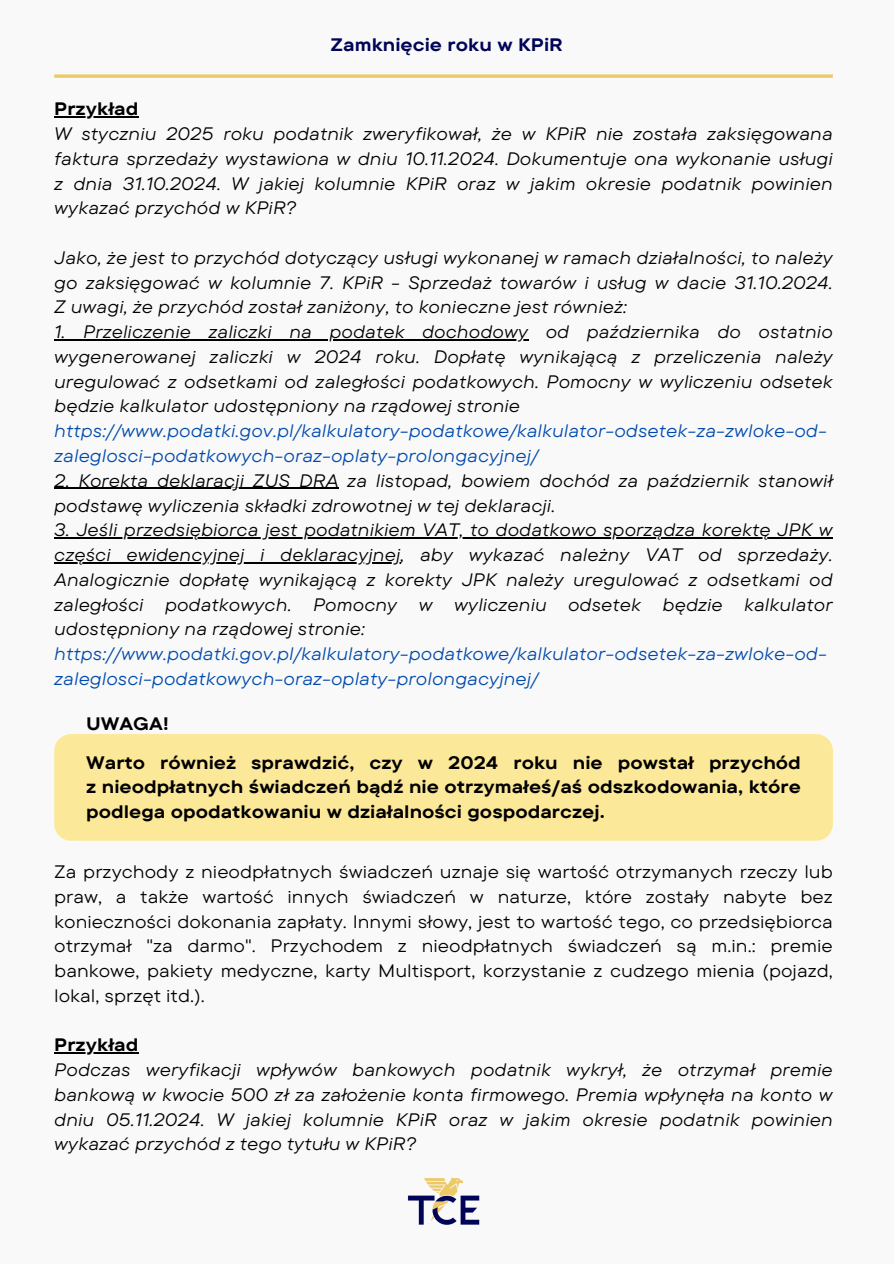
<style>
.page{position:relative;width:894px;height:1264px;background:#fff}
.page>*{position:absolute;margin:0;border:0;box-sizing:border-box;transform-origin:0 0}
.t1{font:italic 18px/24.8px "TT Commons Pro Exp";color:#000;text-align:justify}
.t2{font:18px/24.8px "TT Commons Pro Exp";color:#000;text-align:justify}
.t3{font:700 18px/24.8px "TT Commons Pro Exp";color:#000;text-align:justify}
.t4{font:italic 18px/24.8px "TT Commons Pro Exp";color:#004aad}
.t5{font:700 18px "TT Commons Pro Exp";color:#010457}
.s1{color:#004aad}
</style>
<div class="page">
<div style="left:0;top:0;width:893px;height:1263px;background:#f9f9f9"></div>
<img style="left:407px;top:1177px;width:73px;height:48px">
<hr style="left:54px;top:116px;width:84px;height:2px;background:#000">
<hr style="left:54px;top:339px;width:474px;height:1px;background:#000">
<hr style="left:54px;top:488px;width:284px;height:1px;background:#000">
<hr style="left:54px;top:537px;width:778px;height:1px;background:#000">
<hr style="left:54px;top:562px;width:346px;height:1px;background:#000">
<div style="left:54px;top:734px;width:778px;height:106px;background:#fce899"></div>
<hr style="left:54px;top:1052px;width:84px;height:1px;background:#000">
<svg style="left:54px;top:74px;width:778px;height:4px"></svg>
<p class="t5" style="left:330px;top:33px;width:234px">Zamknięcie roku w KPiR</p>
<h2 class="t3" style="left:54px;top:96px;width:86px">Przykład</h2>
<p class="t1" style="left:54px;top:121px;width:780px">W styczniu 2025 roku podatnik zweryfikował, że w KPiR nie została zaksięgowana faktura sprzedaży wystawiona w dniu 10.11.2024. Dokumentuje ona wykonanie usługi z dnia 31.10.2024. W jakiej kolumnie KPiR oraz w jakim okresie podatnik powinien wykazać przychód w KPiR?</p>
<p class="t1" style="left:54px;top:245px;width:779px">Jako, że jest to przychód dotyczący usługi wykonanej w ramach działalności, to należy go zaksięgować w kolumnie 7. KPiR - Sprzedaż towarów i usług w dacie 31.10.2024.<br>Z uwagi, że przychód został zaniżony, to konieczne jest również:</p>
<p class="t1" style="left:54px;top:319px;width:780px">1. Przeliczenie zaliczki na podatek dochodowy od października do ostatnio wygenerowanej zaliczki w 2024 roku. Dopłatę wynikającą z przeliczenia należy uregulować z odsetkami od zaległości podatkowych. Pomocny w wyliczeniu odsetek będzie kalkulator udostępniony na rządowej stronie</p>
<p class="t4" style="left:54px;top:418px;width:774px">https://www.podatki.gov.pl/kalkulatory-podatkowe/kalkulator-odsetek-za-zwloke-od&shy;zaleglosci-podatkowych-oraz-oplaty-prolongacyjnej/</p>
<p class="t1" style="left:54px;top:467px;width:780px">2. Korekta deklaracji ZUS DRA za listopad, bowiem dochód za październik stanowił podstawę wyliczenia składki zdrowotnej w tej deklaracji.</p>
<p class="t1" style="left:54px;top:517px;width:780px">3. Jeśli przedsiębiorca jest podatnikiem VAT, to dodatkowo sporządza korektę JPK w</p>
<p class="t1" style="left:54px;top:542px;width:780px;text-align:left">części ewidencyjnej i deklaracyjnej, aby wykazać należny VAT od sprzedaży.<br>Analogicznie dopłatę wynikającą z korekty JPK należy uregulować z odsetkami od zaległości podatkowych. Pomocny w wyliczeniu odsetek będzie kalkulator udostępniony na rządowej stronie: <span class="s1">https://www.podatki.gov.pl/kalkulatory-podatkowe/kalkulator-odsetek-za-zwloke-od-</span></p>
<p class="t4" style="left:54px;top:665px;width:486px">zaleglosci-podatkowych-oraz-oplaty-prolongacyjnej/</p>
<h1 class="t3" style="left:86px;top:711px;width:85px">UWAGA!</h1>
<p class="t3" style="left:86px;top:749px;width:716px">Warto również sprawdzić, czy w 2024 roku nie powstał przychód z nieodpłatnych świadczeń bądź nie otrzymałeś/aś odszkodowania, które podlega opodatkowaniu w działalności gospodarczej.</p>
<p class="t2" style="left:54px;top:858px;width:780px">Za przychody z nieodpłatnych świadczeń uznaje się wartość otrzymanych rzeczy lub praw, a także wartość innych świadczeń w naturze, które zostały nabyte bez konieczności dokonania zapłaty. Innymi słowy, jest to wartość tego, co przedsiębiorca otrzymał "za darmo". Przychodem z nieodpłatnych świadczeń są m.in.: premie bankowe, pakiety medyczne, karty Multisport, korzystanie z cudzego mienia (pojazd, lokal, sprzęt itd.).</p>
<h2 class="t3" style="left:54px;top:1032px;width:86px">Przykład</h2>
<p class="t1" style="left:54px;top:1056px;width:780px">Podczas weryfikacji wpływów bankowych podatnik wykrył, że otrzymał premie bankową w kwocie 500 zł za założenie konta firmowego. Premia wpłynęła na konto w dniu 05.11.2024. W jakiej kolumnie KPiR oraz w jakim okresie podatnik powinien wykazać przychód z tego tytułu w KPiR?</p>
</div>
